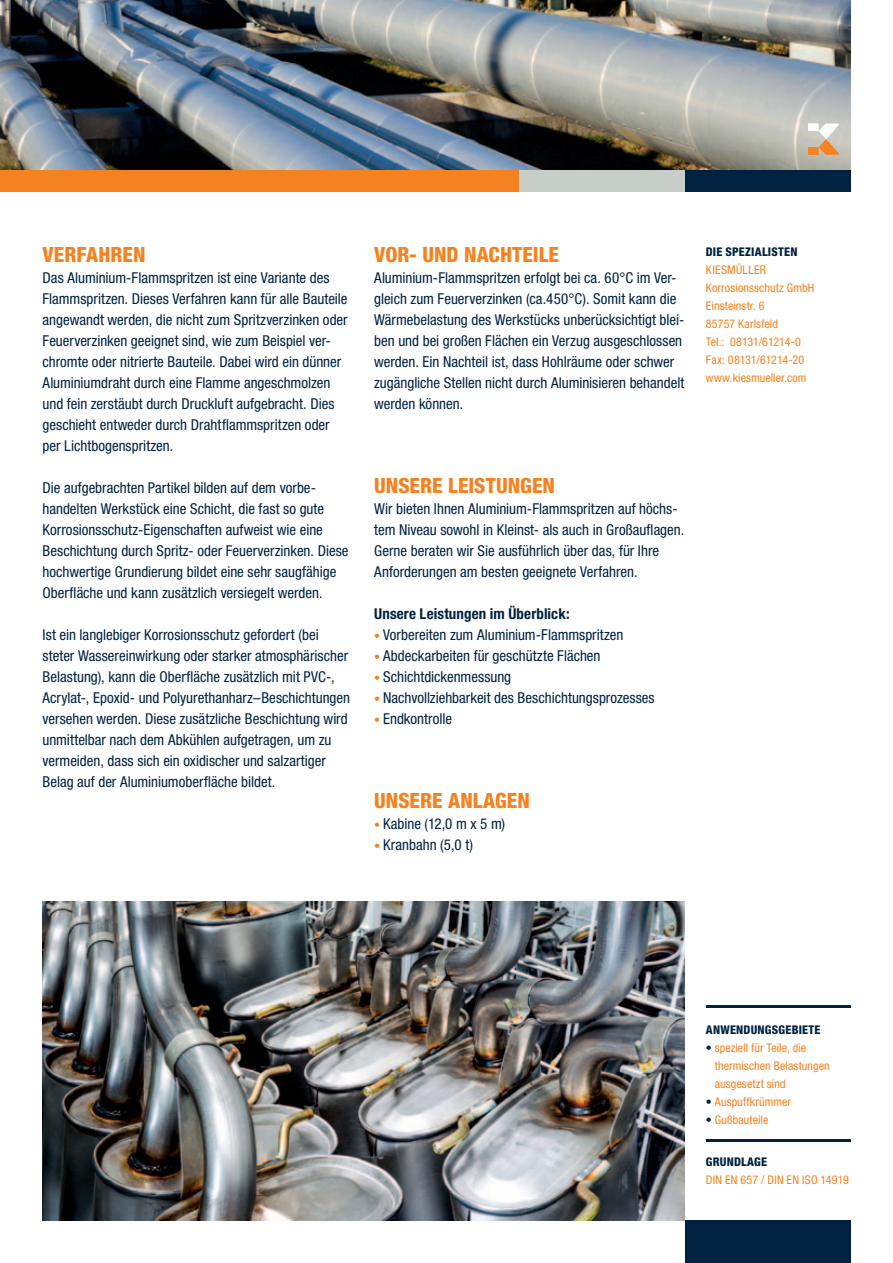
<style>
.page{position:relative;width:893px;height:1263px;background:#fff}
.page>*{position:absolute;margin:0;border:0;box-sizing:border-box;transform-origin:0 0}
.t1{font:800 condensed 21px "Helvetica Neue LT Std";color:#f58220}
.t2{font:condensed 15px/21px "Helvetica Neue LT Std";color:#002241}
.t3{font:700 condensed 15px "Helvetica Neue LT Std";letter-spacing:.005em;color:#002241}
.t4{font:condensed 12px/18px "Helvetica Neue LT Std";letter-spacing:.01em;color:#f58220}
.t5{font:800 condensed 12px "Helvetica Neue LT Std";letter-spacing:.02em;color:#002241}
.s1{font-size:12px;color:#f58220}
.s2{color:#002241}
</style>
<div class="page">
<img style="left:0;top:0;width:850px;height:170px">
<svg style="left:808px;top:123px;width:31px;height:32px"></svg>
<div style="left:0;top:170px;width:520px;height:21px;background:#f58220"></div>
<div style="left:519px;top:170px;width:166px;height:21px;background:#c7ceca"></div>
<div style="left:685px;top:170px;width:165px;height:21px;background:#002241"></div>
<div style="left:685px;top:1220px;width:165px;height:43px;background:#002241"></div>
<hr style="left:706px;top:1140px;width:144px;height:2px;background:#002241">
<hr style="left:706px;top:1006px;width:144px;height:2px;background:#002241">
<img style="left:43px;top:901px;width:642px;height:319px">
<h1 class="t1" style="left:43px;top:242px;width:105px">VERFAHREN</h1>
<p class="t2" style="left:43px;top:267px;width:307px">Das Aluminium-Flammspritzen ist eine Variante des Flammspritzen. Dieses Verfahren kann für alle Bauteile angewandt werden, die nicht zum Spritzverzinken oder Feuerverzinken geeignet sind, wie zum Beispiel ver&shy;chromte oder nitrierte Bauteile. Dabei wird ein dünner Aluminiumdraht durch eine Flamme angeschmolzen und fein zerstäubt durch Druckluft aufgebracht. Dies geschieht entweder durch Drahtflammspritzen oder per Lichtbogenspritzen.</p>
<p class="t2" style="left:43px;top:477px;width:308px">Die aufgebrachten Partikel bilden auf dem vorbe&shy;handelten Werkstück eine Schicht, die fast so gute Korrosionsschutz-Eigenschaften aufweist wie eine Beschichtung durch Spritz- oder Feuerverzinken. Diese hochwertige Grundierung bildet eine sehr saugfähige Oberfläche und kann zusätzlich versiegelt werden.</p>
<p class="t2" style="left:43px;top:624px;width:309px">Ist ein langlebiger Korrosionsschutz gefordert (bei steter Wassereinwirkung oder starker atmosphärischer Belastung), kann die Oberfläche zusätzlich mit PVC-, Acrylat-, Epoxid- und Polyurethanharz–Beschichtungen versehen werden. Diese zusätzliche Beschichtung wird unmittelbar nach dem Abkühlen aufgetragen, um zu vermeiden, dass sich ein oxidischer und salzartiger Belag auf der Aluminiumoberfläche bildet.</p>
<h1 class="t1" style="left:374px;top:242px;width:186px">VOR- UND NACHTEILE</h1>
<p class="t2" style="left:374px;top:267px;width:312px">Aluminium-Flammspritzen erfolgt bei ca. 60°C im Ver&shy;gleich zum Feuerverzinken (ca.450°C). Somit kann die Wärmebelastung des Werkstücks unberücksichtigt blei&shy;ben und bei großen Flächen ein Verzug ausgeschlossen werden. Ein Nachteil ist, dass Hohlräume oder schwer zugängliche Stellen nicht durch Aluminisieren behandelt werden können.</p>
<p class="t5" style="left:706px;top:244px;width:93px">DIE SPEZIALISTEN</p>
<p class="t4" style="left:706px;top:261px;width:110px">KIESMÜLLER<br>Korrosionsschutz GmbH<br>Einsteinstr. 6<br>85757 Karlsfeld<br>Tel.: 08131/61214-0<br>Fax: 08131/61214-20 www.kiesmueller.com</p>
<h1 class="t1" style="left:374px;top:473px;width:182px">UNSERE LEISTUNGEN</h1>
<p class="t2" style="left:374px;top:498px;width:312px">Wir bieten Ihnen Aluminium-Flammspritzen auf höchs&shy;tem Niveau sowohl in Kleinst- als auch in Großauflagen.<br>Gerne beraten wir Sie ausführlich über das, für Ihre Anforderungen am besten geeignete Verfahren.</p>
<p class="t3" style="left:374px;top:605px;width:197px">Unsere Leistungen im Überblick:</p>
<p class="t2" style="left:374px;top:624px;width:251px"><span class="s1">•</span> Vorbereiten zum Aluminium-Flammspritzen</p>
<p class="t2" style="left:374px;top:645px;width:228px"><span class="s1">•</span> Abdeckarbeiten für geschützte Flächen</p>
<p class="t2" style="left:374px;top:666px;width:138px"><span class="s1">•</span> Schichtdickenmessung</p>
<p class="t2" style="left:374px;top:687px;width:282px"><span class="s1">•</span> Nachvollziehbarkeit des Beschichtungsprozesses</p>
<p class="t2" style="left:374px;top:708px;width:79px"><span class="s1">•</span> Endkontrolle</p>
<h1 class="t1" style="left:374px;top:788px;width:157px">UNSERE ANLAGEN</h1>
<p class="t2" style="left:374px;top:813px;width:132px"><span class="s1">•</span> Kabine (12,0 m x 5 m)</p>
<p class="t2" style="left:374px;top:834px;width:100px"><span class="s1">•</span> Kranbahn (5,0 t)</p>
<p class="t5" style="left:706px;top:1023px;width:116px">ANWENDUNGSGEBIETE</p>
<p class="t4" style="left:715px;top:1039px;width:117px;text-indent:-9px"><span class="s2">•</span> speziell für Teile, die thermischen Belastungen ausgesetzt sind</p>
<p class="t4" style="left:706px;top:1093px;width:87px"><span class="s2">•</span> Auspuffkrümmer</p>
<p class="t4" style="left:706px;top:1111px;width:64px"><span class="s2">•</span> Gußbauteile</p>
<p class="t5" style="left:706px;top:1155px;width:63px">GRUNDLAGE</p>
<p class="t4" style="left:706px;top:1171px;width:145px">DIN EN 657 / DIN EN ISO 14919</p>
</div>
